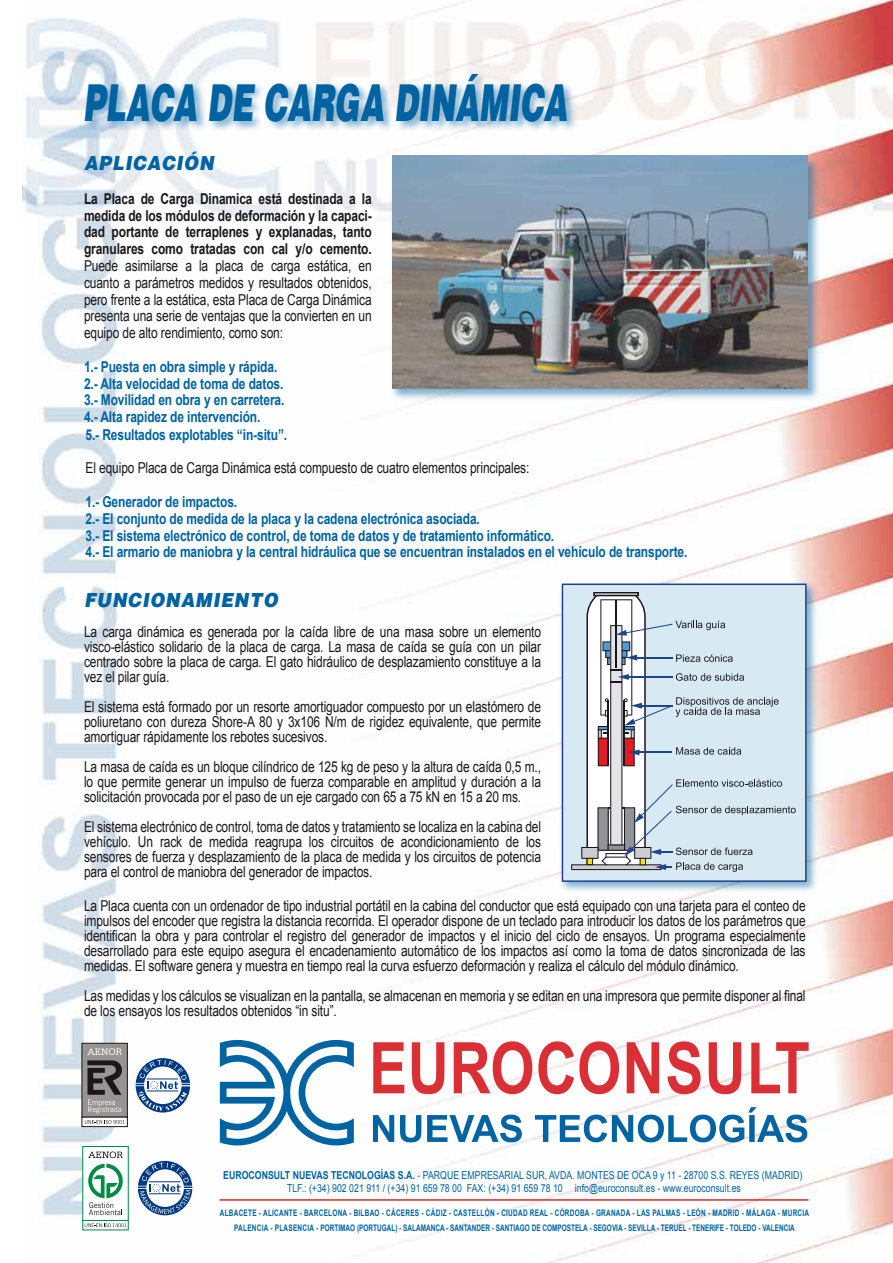
<style>
.page{position:relative;width:893px;height:1263px;background:#fff}
.page>*{position:absolute;margin:0;border:0;box-sizing:border-box;transform-origin:0 0}
.t1{font:51px "Airbus Special";color:#0063a1;scale:.6 1}
.t2{font:19.5px "Airbus Special";letter-spacing:.05em;color:#0063a1;scale:.9 1}
.t3{font:15px/15px "Arial";letter-spacing:-.01em;color:#1a171c;text-align:justify;scale:.8 1}
.t4{font:700 15px/17px "Arial";letter-spacing:-.01em;color:#0063a1;scale:.8 1}
.t5{font:700 15px/16.8px "Arial";letter-spacing:-.01em;color:#1a171c;text-align:justify;scale:.8 1}
.t6{font:10.95px/13.2px "Arial";color:#0063a2;text-align:center;scale:.8 1}
.t7{font:700 9px/14.2px "Arial";letter-spacing:.04em;color:#0063a1;text-align:center;scale:.72 1}
.s1{font-weight:700}
</style>
<div class="page">
<img style="left:22px;top:0;width:871px;height:1263px">
<hr style="left:220px;top:1199px;width:588px;height:2px;background:#db2f36">
<svg style="left:220px;top:1040px;width:134px;height:105px"></svg>
<svg style="left:373px;top:1042px;width:31px;height:51px"></svg>
<svg style="left:412px;top:1042px;width:32px;height:52px"></svg>
<svg style="left:454px;top:1041px;width:78px;height:53px"></svg>
<svg style="left:538px;top:1041px;width:81px;height:53px"></svg>
<svg style="left:627px;top:1042px;width:32px;height:51px"></svg>
<svg style="left:667px;top:1041px;width:34px;height:53px"></svg>
<svg style="left:709px;top:1042px;width:32px;height:52px"></svg>
<svg style="left:751px;top:1042px;width:58px;height:51px"></svg>
<svg style="left:373px;top:1115px;width:21px;height:27px"></svg>
<svg style="left:400px;top:1115px;width:21px;height:27px"></svg>
<svg style="left:427px;top:1114px;width:95px;height:28px"></svg>
<svg style="left:535px;top:1107px;width:272px;height:35px"></svg>
<svg style="left:136px;top:1058px;width:54px;height:54px"></svg>
<svg style="left:138px;top:1161px;width:54px;height:54px"></svg>
<div style="left:82px;top:1043px;width:46px;height:74px;background:#979492;border:1px solid #1a171c"></div>
<div style="left:82px;top:1117px;width:46px;height:10px;background:#fff;border:1px solid #1a171c"></div>
<svg style="left:87px;top:1048px;width:35px;height:65px"></svg>
<svg style="left:85px;top:1120px;width:39px;height:4px"></svg>
<div style="left:83px;top:1146px;width:45px;height:75px;background:#fff"></div>
<svg style="left:83px;top:1220px;width:45px;height:10px"></svg>
<svg style="left:88px;top:1164px;width:35px;height:51px"></svg>
<svg style="left:88px;top:1151px;width:35px;height:7px"></svg>
<svg style="left:85px;top:1223px;width:41px;height:4px"></svg>
<img style="left:33px;top:24px;width:594px;height:196px">
<img style="left:342px;top:109px;width:525px;height:339px">
<img style="left:512px;top:534px;width:354px;height:406px">
<img style="left:376px;top:65px;width:432px;height:324px">
<div style="left:562px;top:583px;width:245px;height:299px;background:#d7eaf3;border:2px solid #1f438c"></div>
<svg style="left:593px;top:592px;width:46px;height:2px"></svg>
<svg style="left:571px;top:594px;width:225px;height:278px"></svg>
<h1 class="t1" style="left:83px;top:74px;width:808px">PLACA DE CARGA DINÁMICA</h1>
<h2 class="t2" style="left:84px;top:152px;width:146px">APLICACIÓN</h2>
<p class="t5" style="left:84px;top:191px;width:361px">La Placa de Carga Dinamica está destinada a la medida de los módulos de deformación y la capaci&shy;dad portante de terraplenes y explanadas, tanto granulares como tratadas con cal y/o cemento.</p>
<p class="t3" style="left:84px;top:258px;width:361px;line-height:16.8px">Puede asimilarse a la placa de carga estática, en cuanto a parámetros medidos y resultados obtenidos, pero frente a la estática, esta Placa de Carga Dinámica presenta una serie de ventajas que la convierten en un equipo de alto rendimiento, como son:</p>
<p class="t4" style="left:84px;top:359px;width:256px">1.- Puesta en obra simple y rápida.<br>2.- Alta velocidad de toma de datos.<br>3.- Movilidad en obra y en carretera.<br>4.- Alta rapidez de intervención.<br>5.- Resultados explotables “in-situ”.</p>
<p class="t3" style="left:86px;top:461px;width:556px">El equipo Placa de Carga Dinámica está compuesto de cuatro elementos principales:</p>
<p class="t4" style="left:86px;top:494px;width:754px">1.- Generador de impactos.<br>2.- El conjunto de medida de la placa y la cadena electrónica asociada.<br>3.- El sistema electrónico de control, de toma de datos y de tratamiento informático.<br>4.- El armario de maniobra y la central hidráulica que se encuentran instalados en el vehículo de transporte.</p>
<h2 class="t2" style="left:84px;top:589px;width:217px">FUNCIONAMIENTO</h2>
<p class="t3" style="left:84px;top:625px;width:573px">La carga dinámica es generada por la caída libre de una masa sobre un elemento visco-elástico solidario de la placa de carga. La masa de caída se guía con un pilar centrado sobre la placa de carga. El gato hidráulico de desplazamiento constituye a la vez el pilar guía.</p>
<p class="t3" style="left:84px;top:700px;width:573px">El sistema está formado por un resorte amortiguador compuesto por un elastómero de poliuretano con dureza Shore-A 80 y 3x106 N/m de rigidez equivalente, que permite amortiguar rápidamente los rebotes sucesivos.</p>
<p class="t3" style="left:84px;top:760px;width:573px">La masa de caída es un bloque cilíndrico de 125 kg de peso y la altura de caída 0,5 m., lo que permite generar un impulso de fuerza comparable en amplitud y duración a la solicitación provocada por el paso de un eje cargado con 65 a 75 kN en 15 a 20 ms.</p>
<p class="t3" style="left:84px;top:820px;width:573px">El sistema electrónico de control, toma de datos y tratamiento se localiza en la cabina del vehículo. Un rack de medida reagrupa los circuitos de acondicionamiento de los sensores de fuerza y desplazamiento de la placa de medida y los circuitos de potencia para el control de maniobra del generador de impactos.</p>
<p class="t3" style="left:84px;top:898px;width:904px">La Placa cuenta con un ordenador de tipo industrial portátil en la cabina del conductor que está equipado con una tarjeta para el conteo de impulsos del encoder que registra la distancia recorrida. El operador dispone de un teclado para introducir los datos de los parámetros que identifican la obra y para controlar el registro del generador de impactos y el inicio del ciclo de ensayos. Un programa especialmente desarrollado para este equipo asegura el encadenamiento automático de los impactos así como la toma de datos sincronizada de las medidas. El software genera y muestra en tiempo real la curva esfuerzo deformación y realiza el cálculo del módulo dinámico.</p>
<p class="t3" style="left:84px;top:988px;width:903px">Las medidas y los cálculos se visualizan en la pantalla, se almacenan en memoria y se editan en una impresora que permite disponer al final de los ensayos los resultados obtenidos “in situ”.</p>
<p class="t6" style="left:223px;top:1168px;width:725px"><span class="s1">EUROCONSULT NUEVAS TECNOLOGÍAS S.A.</span> - PARQUE EMPRESARIAL SUR, AVDA. MONTES DE OCA 9 y 11 - 28700 S.S. REYES (MADRID)<br>TLF.: (+34) 902 021 911 / (+34) 91 659 78 00 FAX: (+34) 91 659 78 10 info@euroconsult.es - www.euroconsult.es</p>
<p class="t7" style="left:220px;top:1206px;width:820px">ALBACETE - ALICANTE - BARCELONA - BILBAO - CÁCERES - CÁDIZ - CASTELLÓN - CIUDAD REAL - CÓRDOBA - GRANADA - LAS PALMAS - LEÓN - MADRID - MÁLAGA - MURCIA<br>PALENCIA - PLASENCIA - PORTIMAO (PORTUGAL) - SALAMANCA - SANTANDER - SANTIAGO DE COMPOSTELA - SEGOVIA - SEVILLA - TERUEL - TENERIFE - TOLEDO - VALENCIA</p>
</div>
